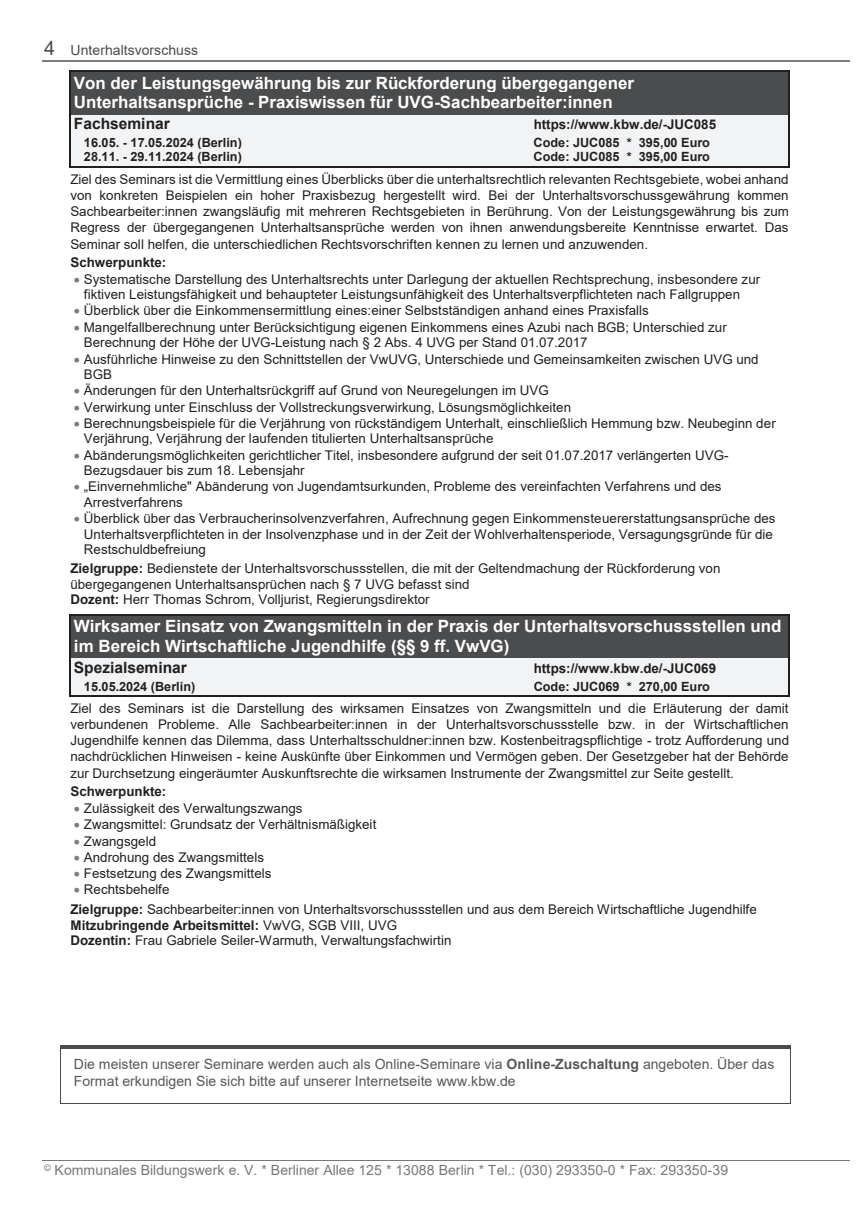
<style>
.page{position:relative;width:862px;height:1214px;background:#fff}
.page>*{position:absolute;margin:0;border:0;box-sizing:border-box;transform-origin:0 0}
.t1{font:700 17px/19.4px "Arial";color:#fff}
.t2{font:700 15.6px "Arial";color:#231f20}
.t3{font:14px/16.4px "Arial";color:#57585a}
.t4{font:14px "Arial";color:#76787b}
.t5{font:14px "Arial";color:#4b4c4d}
.t6{font:13.4px/15.8px "Arial";color:#231f20}
.t7{font:700 13.4px "Arial";color:#231f20}
.t8{font:700 12.6px "Arial";color:#231f20}
.s1{font-size:19.8px}
.s2{font-weight:700}
</style>
<div class="page">
<hr style="left:42px;top:61px;width:807px;height:1px;background:#7b7d80">
<hr style="left:42px;top:1159px;width:807px;height:1px;background:#76787b">
<div style="left:71px;top:71px;width:718px;height:21px;background:#4b4c4d"></div>
<hr style="left:70px;top:70px;width:720px;height:1px;background:#231f20">
<div style="left:71px;top:92px;width:718px;height:23px;background:#4b4c4d"></div>
<div style="left:71px;top:115px;width:718px;height:20px;background:#f2f3f4"></div>
<div style="left:71px;top:135px;width:718px;height:15px;background:#f2f3f4"></div>
<div style="left:71px;top:150px;width:718px;height:16px;background:#f2f3f4"></div>
<hr style="left:70px;top:166px;width:720px;height:1px;background:#231f20">
<svg style="left:70px;top:71px;width:1px;height:95px"></svg>
<svg style="left:789px;top:71px;width:1px;height:95px"></svg>
<div style="left:71px;top:615px;width:718px;height:21px;background:#4b4c4d"></div>
<hr style="left:70px;top:614px;width:720px;height:1px;background:#231f20">
<div style="left:71px;top:636px;width:718px;height:22px;background:#4b4c4d"></div>
<div style="left:71px;top:658px;width:718px;height:21px;background:#f2f3f4"></div>
<div style="left:71px;top:679px;width:718px;height:16px;background:#f2f3f4"></div>
<hr style="left:70px;top:695px;width:720px;height:1px;background:#231f20">
<svg style="left:70px;top:615px;width:1px;height:80px"></svg>
<svg style="left:789px;top:615px;width:1px;height:80px"></svg>
<hr style="left:60px;top:1045px;width:730px;height:3px;background:#4b4c4d">
<hr style="left:60px;top:1102px;width:730px;height:1px;background:#4b4c4d">
<svg style="left:60px;top:1048px;width:1px;height:54px"></svg>
<svg style="left:790px;top:1048px;width:1px;height:55px"></svg>
<p class="t5" style="left:44px;top:40px;width:156px"><span class="s1">4</span> Unterhaltsvorschuss</p>
<p class="t1" style="left:74px;top:73px;width:561px">Von der Leistungsgewährung bis zur Rückforderung übergegangener<br>Unterhaltsansprüche - Praxiswissen für UVG-Sachbearbeiter:innen</p>
<p class="t2" style="left:74px;top:112px;width:97px">Fachseminar</p>
<p class="t7" style="left:534px;top:115px;width:184px">https://www.kbw.de/-JUC085</p>
<p class="t8" style="left:84px;top:133px;width:160px">16.05. - 17.05.2024 (Berlin)</p>
<p class="t8" style="left:533px;top:133px;width:178px">Code: JUC085 * 395,00 Euro</p>
<p class="t8" style="left:84px;top:148px;width:159px">28.11. - 29.11.2024 (Berlin)</p>
<p class="t8" style="left:533px;top:148px;width:178px">Code: JUC085 * 395,00 Euro</p>
<p class="t6" style="left:70px;top:171px;width:720px;text-align:justify">Ziel des Seminars ist die Vermittlung eines Überblicks über die unterhaltsrechtlich relevanten Rechtsgebiete, wobei anhand von konkreten Beispielen ein hoher Praxisbezug hergestellt wird. Bei der Unterhaltsvorschussgewährung kommen Sachbearbeiter:innen zwangsläufig mit mehreren Rechtsgebieten in Berührung. Von der Leistungsgewährung bis zum Regress der übergegangenen Unterhaltsansprüche werden von ihnen anwendungsbereite Kenntnisse erwartet. Das Seminar soll helfen, die unterschiedlichen Rechtsvorschriften kennen zu lernen und anzuwenden.</p>
<p class="t7" style="left:70px;top:253px;width:98px">Schwerpunkte:</p>
<p class="t6" style="left:84px;top:271px;width:693px">Systematische Darstellung des Unterhaltsrechts unter Darlegung der aktuellen Rechtsprechung, insbesondere zur fiktiven Leistungsfähigkeit und behaupteter Leistungsunfähigkeit des Unterhaltsverpflichteten nach Fallgruppen Überblick über die Einkommensermittlung eines:einer Selbstständigen anhand eines Praxisfalls Mangelfallberechnung unter Berücksichtigung eigenen Einkommens eines Azubi nach BGB; Unterschied zur Berechnung der Höhe der UVG-Leistung nach § 2 Abs. 4 UVG per Stand 01.07.2017<br>Ausführliche Hinweise zu den Schnittstellen der VwUVG, Unterschiede und Gemeinsamkeiten zwischen UVG und BGB<br>Änderungen für den Unterhaltsrückgriff auf Grund von Neuregelungen im UVG<br>Verwirkung unter Einschluss der Vollstreckungsverwirkung, Lösungsmöglichkeiten<br>Berechnungsbeispiele für die Verjährung von rückständigem Unterhalt, einschließlich Hemmung bzw. Neubeginn der Verjährung, Verjährung der laufenden titulierten Unterhaltsansprüche<br>Abänderungsmöglichkeiten gerichtlicher Titel, insbesondere aufgrund der seit 01.07.2017 verlängerten UVG-Bezugsdauer bis zum 18. Lebensjahr<br>„Einvernehmliche" Abänderung von Jugendamtsurkunden, Probleme des vereinfachten Verfahrens und des Arrestverfahrens<br>Überblick über das Verbraucherinsolvenzverfahren, Aufrechnung gegen Einkommensteuererstattungsansprüche des Unterhaltsverpflichteten in der Insolvenzphase und in der Zeit der Wohlverhaltensperiode, Versagungsgründe für die Restschuldbefreiung</p>
<p class="t6" style="left:70px;top:561px;width:651px"><span class="s2">Zielgruppe:</span> Bedienstete der Unterhaltsvorschussstellen, die mit der Geltendmachung der Rückforderung von übergegangenen Unterhaltsansprüchen nach § 7 UVG befasst sind<br><span class="s2">Dozent:</span> Herr Thomas Schrom, Volljurist, Regierungsdirektor</p>
<p class="t1" style="left:74px;top:617px;width:709px">Wirksamer Einsatz von Zwangsmitteln in der Praxis der Unterhaltsvorschussstellen und im Bereich Wirtschaftliche Jugendhilfe (§§ 9 ff. VwVG)</p>
<p class="t2" style="left:74px;top:656px;width:114px">Spezialseminar</p>
<p class="t7" style="left:534px;top:658px;width:184px">https://www.kbw.de/-JUC069</p>
<p class="t8" style="left:84px;top:677px;width:113px">15.05.2024 (Berlin)</p>
<p class="t8" style="left:534px;top:677px;width:178px">Code: JUC069 * 270,00 Euro</p>
<p class="t6" style="left:70px;top:700px;width:720px;text-align:justify">Ziel des Seminars ist die Darstellung des wirksamen Einsatzes von Zwangsmitteln und die Erläuterung der damit verbundenen Probleme. Alle Sachbearbeiter:innen in der Unterhaltsvorschussstelle bzw. in der Wirtschaftlichen Jugendhilfe kennen das Dilemma, dass Unterhaltsschuldner:innen bzw. Kostenbeitragspflichtige - trotz Aufforderung und nachdrücklichen Hinweisen - keine Auskünfte über Einkommen und Vermögen geben. Der Gesetzgeber hat der Behörde zur Durchsetzung eingeräumter Auskunftsrechte die wirksamen Instrumente der Zwangsmittel zur Seite gestellt.</p>
<p class="t7" style="left:70px;top:782px;width:97px">Schwerpunkte:</p>
<p class="t6" style="left:84px;top:799px;width:294px;line-height:16.4px">Zulässigkeit des Verwaltungszwangs<br>Zwangsmittel: Grundsatz der Verhältnismäßigkeit<br>Zwangsgeld<br>Androhung des Zwangsmittels<br>Festsetzung des Zwangsmittels<br>Rechtsbehelfe</p>
<p class="t6" style="left:70px;top:901px;width:688px"><span class="s2">Zielgruppe:</span> Sachbearbeiter:innen von Unterhaltsvorschussstellen und aus dem Bereich Wirtschaftliche Jugendhilfe<br><span class="s2">Mitzubringende Arbeitsmittel:</span> VwVG, SGB VIII, UVG<br><span class="s2">Dozentin:</span> Frau Gabriele Seiler-Warmuth, Verwaltungsfachwirtin</p>
<p class="t3" style="left:74px;top:1055px;width:702px">Die meisten unserer Seminare werden auch als Online-Seminare via <span class="s2">Online-Zuschaltung</span> angeboten. Über das<br>Format erkundigen Sie sich bitte auf unserer Internetseite www.kbw.de</p>
<p class="t4" style="left:44px;top:1160px;width:685px"><sup>©</sup> Kommunales Bildungswerk e. V. * Berliner Allee 125 * 13088 Berlin * Tel.: (030) 293350-0 * Fax: 293350-39</p>
</div>
